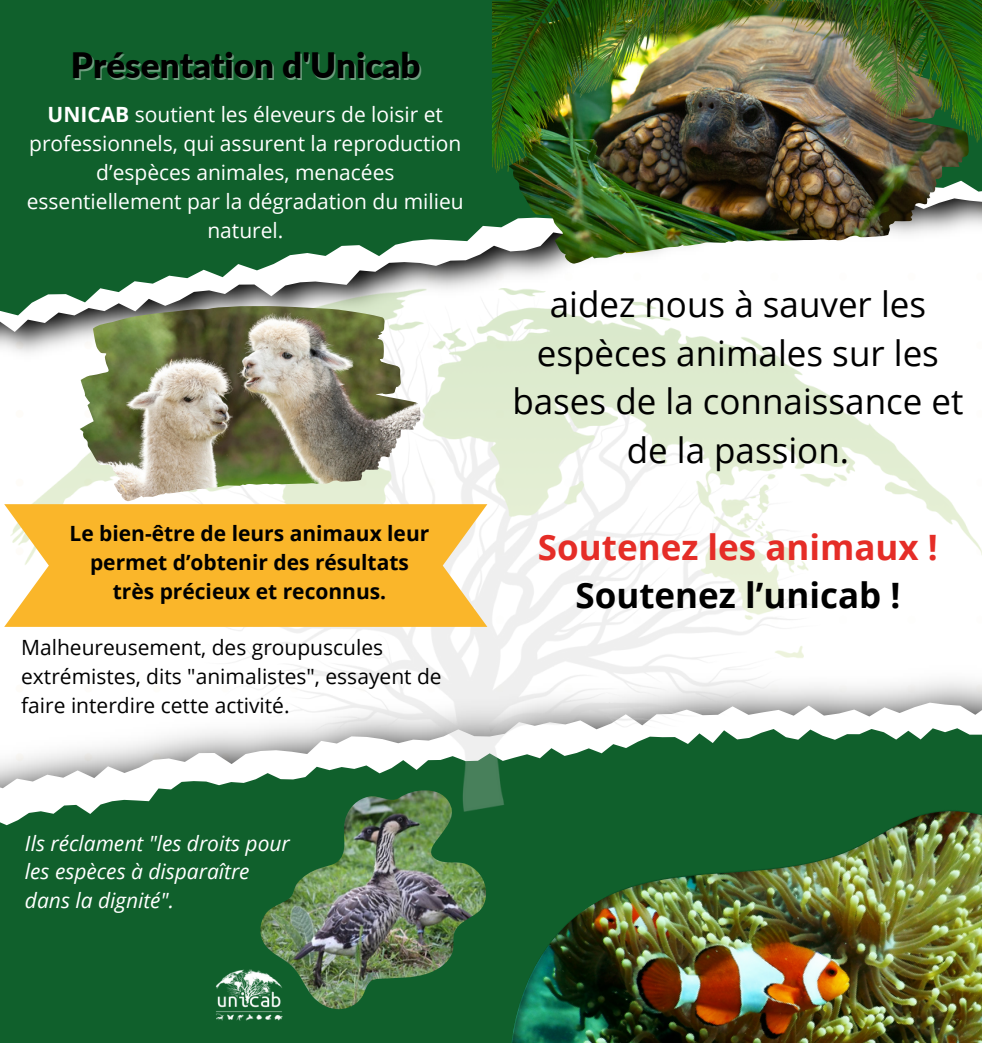
<style>
.page{position:relative;width:982px;height:1043px;background:#fff}
.page>*{position:absolute;margin:0;border:0;box-sizing:border-box;transform-origin:0 0}
.t1{font:35px/48.5px "Open Sans";color:#000;text-align:center}
.t2{font:700 35px/48.5px "Open Sans";color:#e52d27;text-align:center}
.t3{font:900 35px "Lato";color:#000}
.t4{font:21px/28.9px "Open Sans";color:#fff;text-align:center}
.t5{font:21px/28.9px "Open Sans";color:#000}
.t6{font:700 21px/28.9px "Open Sans";color:#000;text-align:center}
.t7{font:italic 21px/28.9px "Open Sans";color:#fff}
.s1{font-weight:700}
.s2{color:#000}
</style>
<div class="page">
<svg style="left:0;top:24px;width:981px;height:290px;background:#34774b"></svg>
<div style="left:0;top:0;width:492px;height:24px;background:#10602c"></div>
<div style="left:0;top:626px;width:416px;height:416px;background:#10602c"></div>
<img style="left:11px;top:288px;width:970px;height:523px">
<img style="left:508px;top:172px;width:460px;height:92px">
<img style="left:80px;top:306px;width:340px;height:195px">
<img style="left:416px;top:685px;width:565px;height:357px">
<img style="left:258px;top:785px;width:229px;height:223px">
<img style="left:492px;top:0;width:489px;height:172px">
<svg style="left:4px;top:504px;width:483px;height:122px;background:#fabc3d"></svg>
<img style="left:214px;top:960px;width:70px;height:69px">
<h3 class="t3" style="left:71px;top:43px;width:351px">Présentation d'Unicab</h3>
<p class="t4" style="left:27px;top:99px;width:438px"><span class="s1">UNICAB</span> soutient les éleveurs de loisir et professionnels, qui assurent la reproduction d’espèces animales, menacées essentiellement par la dégradation du milieu naturel.</p>
<p class="t6" style="left:70px;top:518px;width:361px">Le bien-être de leurs animaux leur permet d’obtenir des résultats très précieux et reconnus.</p>
<h1 class="t5" style="left:21px;top:632px;width:422px">Malheureusement, des groupuscules extrémistes, dits "animalistes", essayent de faire interdire cette activité.</h1>
<p class="t7" style="left:25px;top:827px;width:266px">Ils réclament "les droits pour les espèces à disparaître</p>
<p class="t7" style="left:25px;top:885px;width:150px">dans la dignité".</p>
<p class="t1" style="left:512px;top:279px;width:453px">aidez nous à sauver les espèces animales sur les bases de la connaissance et de la passion.</p>
<p class="t2" style="left:538px;top:522px;width:401px">Soutenez les animaux !<br><span class="s2">Soutenez l’unicab !</span></p>
</div>
